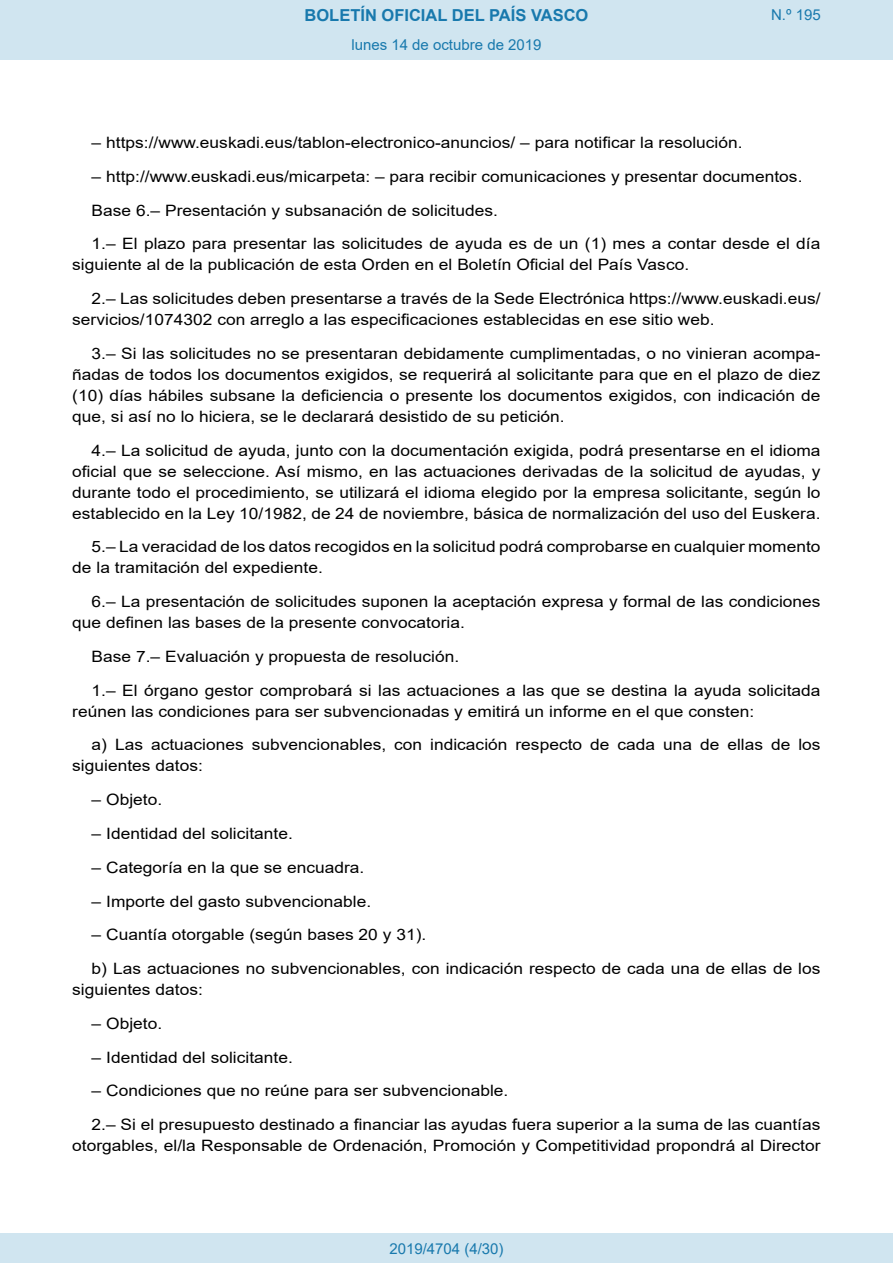
<style>
.page{position:relative;width:893px;height:1263px;background:#fff}
.page>*{position:absolute;margin:0;border:0;box-sizing:border-box;transform-origin:0 0}
.t1{font:700 16.5px "Arial";color:#1879ad}
.BOPVDetalle{font:15.6px/21px "Arial";color:#000;scale:1.11 1}
.Paginacion_Centro{font:15px "Arial";color:#1879ad}
</style>
<div class="page">
<div style="left:0;top:0;width:893px;height:60px;background:#d0e5f0"></div>
<div style="left:0;top:1233px;width:893px;height:30px;background:#d0e5f0"></div>
<p class="t1" style="left:305px;top:3px;width:285px">BOLETÍN OFICIAL DEL PAÍS VASCO</p>
<p class="Paginacion_Centro" style="left:351px;top:35px;width:192px">lunes 14 de octubre de 2019</p>
<p class="Paginacion_Centro" style="left:771px;top:5px;width:51px">N.º 195</p>
<p class="BOPVDetalle" style="left:92px;top:132px;width:588px">– https://www.euskadi.eus/tablon-electronico-anuncios/ – para notificar la resolución.</p>
<p class="BOPVDetalle" style="left:92px;top:166px;width:642px">– http://www.euskadi.eus/micarpeta: – para recibir comunicaciones y presentar documentos.</p>
<p class="BOPVDetalle" style="left:92px;top:200px;width:367px">Base 6.– Presentación y subsanación de solicitudes.</p>
<p class="BOPVDetalle" style="left:72px;top:233px;width:675px;text-indent:19px">1.– El plazo para presentar las solicitudes de ayuda es de un (1) mes a contar desde el día siguiente al de la publicación de esta Orden en el Boletín Oficial del País Vasco.</p>
<p class="BOPVDetalle" style="left:72px;top:288px;width:676px;text-indent:19px">2.– Las solicitudes deben presentarse a través de la Sede Electrónica https://www.euskadi.eus/ servicios/1074302 con arreglo a las especificaciones establecidas en ese sitio web.</p>
<p class="BOPVDetalle" style="left:72px;top:343px;width:676px;text-align:justify;text-indent:19px">3.– Si las solicitudes no se presentaran debidamente cumplimentadas, o no vinieran acompa&shy;ñadas de todos los documentos exigidos, se requerirá al solicitante para que en el plazo de diez (10) días hábiles subsane la deficiencia o presente los documentos exigidos, con indicación de que, si así no lo hiciera, se le declarará desistido de su petición.</p>
<p class="BOPVDetalle" style="left:72px;top:440px;width:676px;text-align:justify;text-indent:19px">4.– La solicitud de ayuda, junto con la documentación exigida, podrá presentarse en el idioma oficial que se seleccione. Así mismo, en las actuaciones derivadas de la solicitud de ayudas, y durante todo el procedimiento, se utilizará el idioma elegido por la empresa solicitante, según lo establecido en la Ley 10/1982, de 24 de noviembre, básica de normalización del uso del Euskera.</p>
<p class="BOPVDetalle" style="left:72px;top:536px;width:676px;text-indent:19px">5.– La veracidad de los datos recogidos en la solicitud podrá comprobarse en cualquier momento de la tramitación del expediente.</p>
<p class="BOPVDetalle" style="left:72px;top:591px;width:676px;text-indent:19px">6.– La presentación de solicitudes suponen la aceptación expresa y formal de las condiciones que definen las bases de la presente convocatoria.</p>
<p class="BOPVDetalle" style="left:92px;top:646px;width:333px">Base 7.– Evaluación y propuesta de resolución.</p>
<p class="BOPVDetalle" style="left:72px;top:680px;width:676px;text-indent:19px">1.– El órgano gestor comprobará si las actuaciones a las que se destina la ayuda solicitada reúnen las condiciones para ser subvencionadas y emitirá un informe en el que consten:</p>
<p class="BOPVDetalle" style="left:72px;top:734px;width:676px;text-indent:19px">a) Las actuaciones subvencionables, con indicación respecto de cada una de ellas de los siguientes datos:</p>
<p class="BOPVDetalle" style="left:92px;top:789px;width:65px">– Objeto.</p>
<p class="BOPVDetalle" style="left:92px;top:823px;width:183px">– Identidad del solicitante.</p>
<p class="BOPVDetalle" style="left:92px;top:857px;width:247px">– Categoría en la que se encuadra.</p>
<p class="BOPVDetalle" style="left:92px;top:890px;width:253px">– Importe del gasto subvencionable.</p>
<p class="BOPVDetalle" style="left:92px;top:924px;width:303px">– Cuantía otorgable (según bases 20 y 31).</p>
<p class="BOPVDetalle" style="left:72px;top:958px;width:676px;text-indent:19px">b) Las actuaciones no subvencionables, con indicación respecto de cada una de ellas de los siguientes datos:</p>
<p class="BOPVDetalle" style="left:92px;top:1013px;width:65px">– Objeto.</p>
<p class="BOPVDetalle" style="left:92px;top:1046px;width:183px">– Identidad del solicitante.</p>
<p class="BOPVDetalle" style="left:92px;top:1080px;width:377px">– Condiciones que no reúne para ser subvencionable.</p>
<p class="BOPVDetalle" style="left:72px;top:1114px;width:676px;text-align:right">2.– Si el presupuesto destinado a financiar las ayudas fuera superior a la suma de las cuantías otorgables, el/la Responsable de Ordenación, Promoción y Competitividad propondrá al Director</p>
<p class="Paginacion_Centro" style="left:389px;top:1238px;width:116px">2019/4704 (4/30)</p>
</div>
